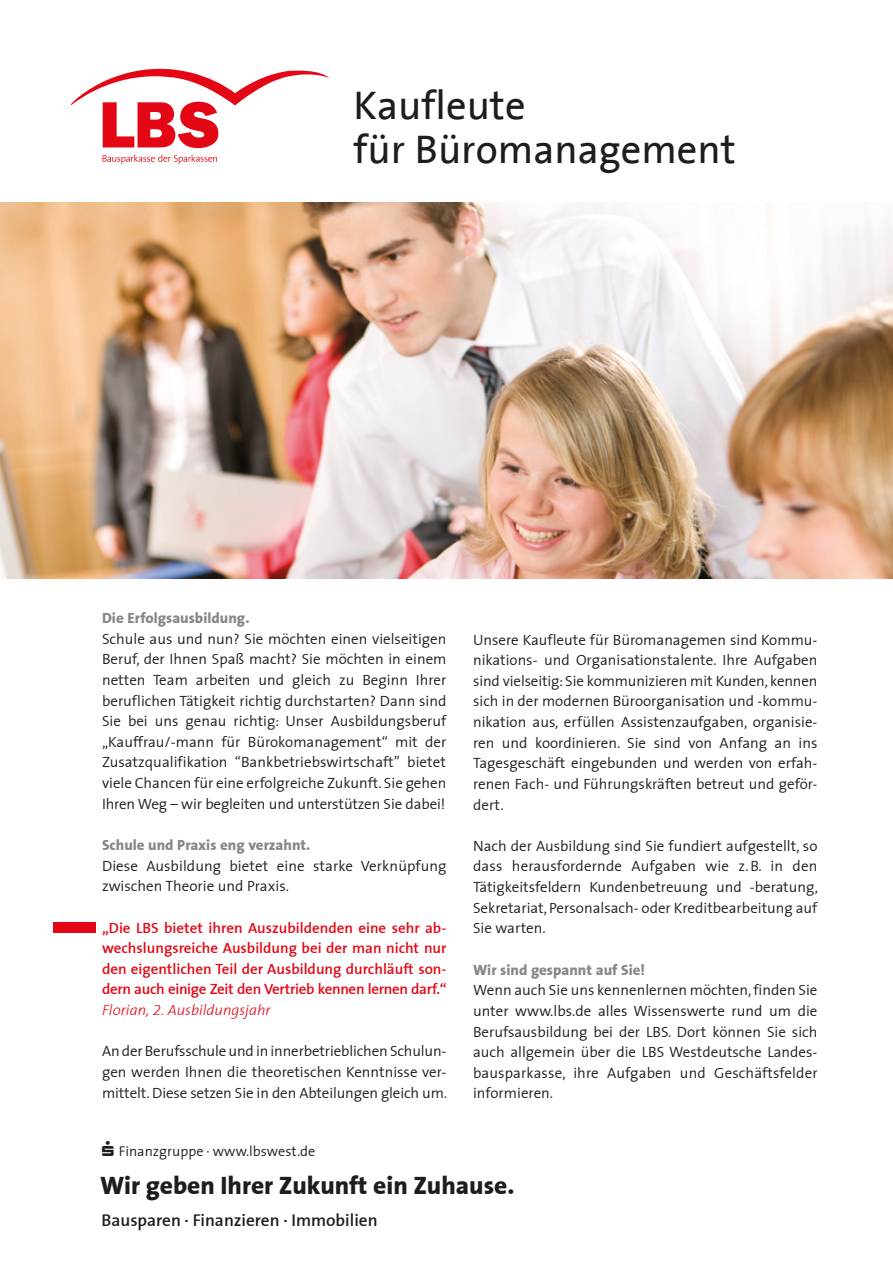
<style>
.page{position:relative;width:893px;height:1263px;background:#fff}
.page>*{position:absolute;margin:0;border:0;box-sizing:border-box;transform-origin:0 0}
.t1{font:95.25px "Logos";color:#e30614}
.t2{font:40.5px/43.8px "LBS Thesis";color:#1d1d1b}
.t3{font:800 25.5px "LBS Thesis";color:#1d1d1b}
.t4{font:600 17.25px "LBS Thesis";color:#1d1d1b}
.t5{font:300 15px/20.7px "LBS Thesis";color:#1d1d1b;text-align:justify}
.t6{font:600 15px/20.7px "LBS Thesis";letter-spacing:-.02em;color:#e30614;text-align:justify}
.t7{font:800 15px "LBS Thesis";color:#878787}
.t8{font:italic 300 15px "LBS Thesis";color:#e30614}
.t9{font:300 14.25px "LBS Thesis";color:#1d1d1b}
</style>
<div class="page">
<img style="left:0;top:202px;width:893px;height:376px">
<div style="left:53px;top:922px;width:42px;height:11px;background:#e30614"></div>
<h1 class="t1" style="left:70px;top:56px;width:260px">l</h1>
<h2 class="t2" style="left:353px;top:85px;width:384px">Kaufleute<br>für Büromanagement</h2>
<p class="t7" style="left:102px;top:605px;width:149px">Die Erfolgsausbildung.</p>
<p class="t5" style="left:102px;top:628px;width:346px">Schule aus und nun? Sie möchten einen vielseitigen Beruf, der Ihnen Spaß macht? Sie möchten in einem netten Team arbeiten und gleich zu Beginn Ihrer beruflichen Tätigkeit richtig durchstarten? Dann sind Sie bei uns genau richtig: Unser Ausbildungsberuf „Kauffrau/-mann für Bürokomanagement“ mit der Zusatzqualifikation “Bankbetriebswirtschaft” bietet viele Chancen für eine erfolgreiche Zukunft. Sie gehen Ihren Weg – wir begleiten und unterstützen Sie dabei!</p>
<p class="t7" style="left:102px;top:832px;width:210px">Schule und Praxis eng verzahnt.</p>
<p class="t5" style="left:102px;top:855px;width:346px">Diese Ausbildung bietet eine starke Verknüpfung zwischen Theorie und Praxis.</p>
<p class="t6" style="left:102px;top:917px;width:346px">„Die LBS bietet ihren Auszubildenden eine sehr ab&shy;wechslungsreiche Ausbildung bei der man nicht nur den eigentlichen Teil der Ausbildung durchläuft son&shy;dern auch einige Zeit den Vertrieb kennen lernen darf.“</p>
<p class="t8" style="left:102px;top:997px;width:170px">Florian, 2. Ausbildungsjahr</p>
<p class="t5" style="left:102px;top:1040px;width:347px">An der Berufsschule und in innerbetrieblichenSchulun&shy;gen werden Ihnen die theoretischen Kenntnisse ver&shy;mittelt. Diese setzen Sie in den Abteilungen gleich um.</p>
<p class="t5" style="left:473px;top:629px;width:346px">Unsere Kaufleute für Büromanagemen sind Kommu&shy;nikations- und Organisationstalente. Ihre Aufgaben sind vielseitig: Sie kommunizieren mit Kunden, kennen sich in der modernen Büroorganisation und -kommu&shy;nikation aus, erfüllen Assistenzaufgaben, organisie&shy;ren und koordinieren. Sie sind von Anfang an ins Tagesgeschäft eingebunden und werden von erfah&shy;renen Fach- und Führungskräften betreut und geför&shy;dert.</p>
<p class="t5" style="left:473px;top:835px;width:347px">Nach der Ausbildung sind Sie fundiert aufgestellt, so dass herausfordernde Aufgaben wie z.B. in den Tätigkeitsfeldern Kundenbetreuung und -beratung, Sekretariat, Personalsach- oder Kreditbearbeitung auf Sie warten.</p>
<p class="t7" style="left:473px;top:957px;width:174px">Wir sind gespannt auf Sie!</p>
<p class="t5" style="left:473px;top:979px;width:346px">Wenn auch Sie uns kennenlernen möchten, finden Sie unter www.lbs.de alles Wissenswerte rund um die Berufsausbildung bei der LBS. Dort können Sie sich auch allgemein über die LBS Westdeutsche Landes&shy;bausparkasse, ihre Aufgaben und Geschäftsfelder informieren.</p>
<p class="t9" style="left:119px;top:1140px;width:198px">Finanzgruppe · www.lbswest.de</p>
<h3 class="t3" style="left:100px;top:1164px;width:416px">Wir geben Ihrer Zukunft ein Zuhause.</h3>
<p class="t4" style="left:102px;top:1205px;width:278px">Bausparen · Finanzieren · Immobilien</p>
</div>
